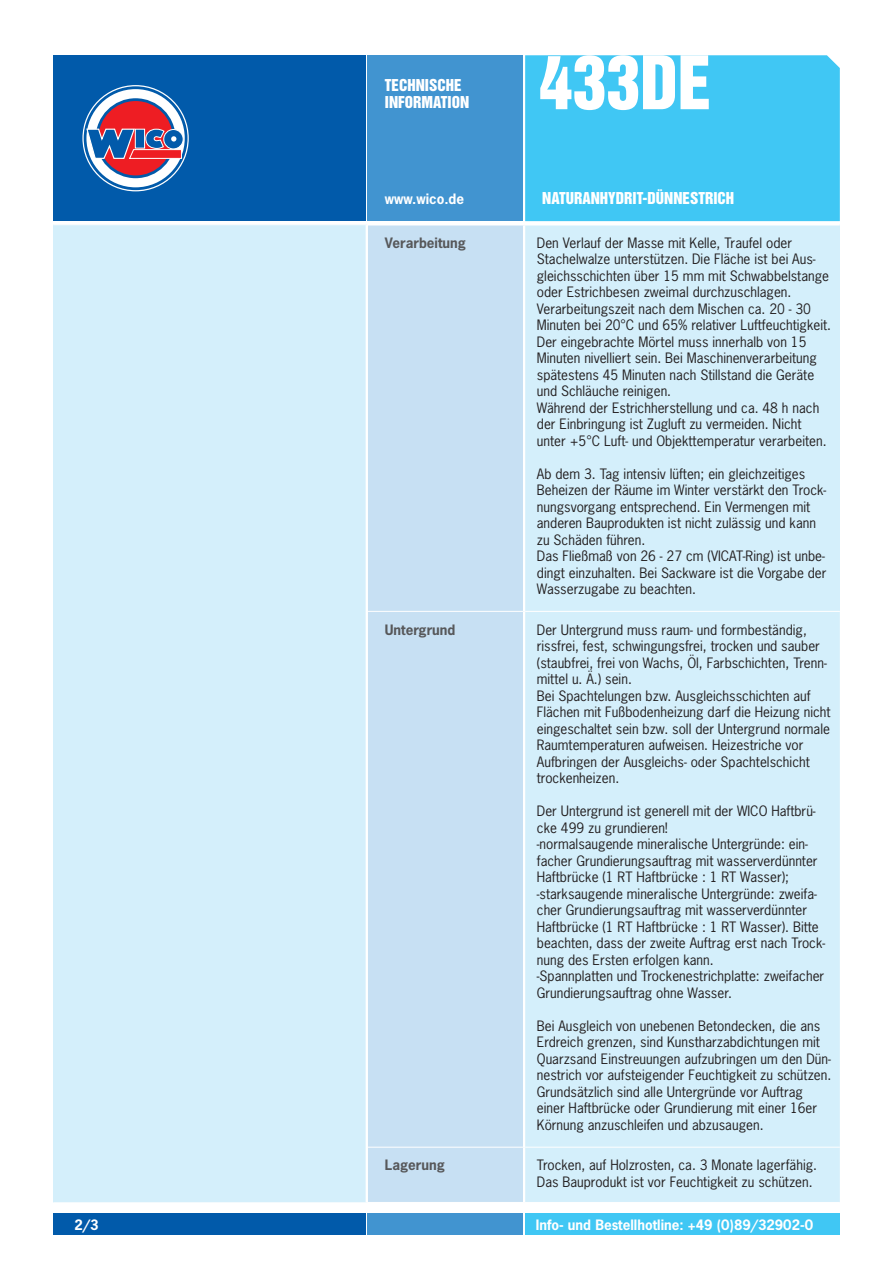
<style>
.page{position:relative;width:893px;height:1263px;background:#fff}
.page>*{position:absolute;margin:0;border:0;box-sizing:border-box;transform-origin:0 0}
.t1{font:67.5px "Helvetica Inserat LT Std";color:#fff}
.Subline_weiss{font:15px/17.2px "Helvetica Inserat LT Std";color:#fff}
.Copy{font:13.5px/16.5px "News Gothic Std";color:#231f20}
.Copy-2{font:700 13.5px "News Gothic Std";color:#fff}
.Copy-3{font:700 13.5px "News Gothic Std";color:#57585a}
</style>
<div class="page">
<div style="left:368px;top:225px;width:155px;height:977px;background:#c7e0f3"></div>
<div style="left:524px;top:224px;width:316px;height:387px;background:#d4effb"></div>
<div style="left:525px;top:612px;width:315px;height:590px;background:#d4effb"></div>
<hr style="left:368px;top:611px;width:155px;height:1px;background:#fff">
<hr style="left:368px;top:1147px;width:155px;height:1px;background:#fff">
<hr style="left:525px;top:1147px;width:315px;height:1px;background:#fff">
<hr style="left:523px;top:225px;width:2px;height:386px;background:#fff">
<hr style="left:524px;top:223px;width:316px;height:2px;background:#fff">
<div style="left:525px;top:55px;width:315px;height:166px;background:#40c7f4"></div>
<div style="left:368px;top:55px;width:155px;height:166px;background:#4194d0"></div>
<div style="left:53px;top:1213px;width:313px;height:21px;background:#015aaa"></div>
<div style="left:368px;top:1213px;width:155px;height:21px;background:#4194d0"></div>
<div style="left:525px;top:1213px;width:315px;height:21px;background:#40c7f4"></div>
<div style="left:53px;top:55px;width:313px;height:166px;background:#015aaa"></div>
<div style="left:82px;top:85px;width:107px;height:106px;border:5px solid #fff;border-radius:50%"></div>
<svg style="left:85px;top:88px;width:101px;height:101px;background:#d1e1ef"></svg>
<div style="left:84px;top:86px;width:103px;height:104px;border:3px solid #015aaa;border-radius:50%"></div>
<div style="left:97px;top:100px;width:77px;height:77px;background:#ee1d23;border-radius:50%"></div>
<div style="left:96px;top:98px;width:80px;height:80px;border:3px solid #015aaa;border-radius:50%"></div>
<div style="left:163px;top:129px;width:21px;height:20px;border:1px solid #fff;border-radius:50%"></div>
<svg style="left:86px;top:128px;width:96px;height:31px"></svg>
<div style="left:53px;top:225px;width:314px;height:978px;background:#d4effb"></div>
<hr style="left:53px;top:1202px;width:315px;height:1px;background:#fff">
<hr style="left:366px;top:225px;width:2px;height:977px;background:#fff">
<p class="Subline_weiss" style="left:385px;top:77px;width:86px">TECHNISCHE<br>INFORMATION</p>
<p class="t1" style="left:539px;top:42px;width:174px">433DE</p>
<p class="Copy-2" style="left:385px;top:190px;width:81px">www.wico.de</p>
<p class="Subline_weiss" style="left:542px;top:190px;width:194px">NATURANHYDRIT-DÜNNESTRICH</p>
<p class="Copy-3" style="left:385px;top:234px;width:83px">Verarbeitung</p>
<p class="Copy" style="left:537px;top:234px;width:294px">Den Verlauf der Masse mit Kelle, Traufel oder Stachelwalze unterstützen. Die Fläche ist bei Aus&shy;gleichsschichten über 15 mm mit Schwabbelstange oder Estrichbesen zweimal durchzuschlagen.</p>
<p class="Copy" style="left:537px;top:300px;width:296px">Verarbeitungszeit nach dem Mischen ca. 20 - 30<br>Minuten bei 20°C und 65% relativer Luftfeuchtigkeit.</p>
<p class="Copy" style="left:537px;top:333px;width:282px">Der eingebrachte Mörtel muss innerhalb von 15<br>Minuten nivelliert sein. Bei Maschinenverarbeitung spätestens 45 Minuten nach Stillstand die Geräte und Schläuche reinigen.</p>
<p class="Copy" style="left:537px;top:399px;width:291px">Während der Estrichherstellung und ca. 48 h nach der Einbringung ist Zugluft zu vermeiden. Nicht unter +5°C Luft- und Objekttemperatur verarbeiten.</p>
<p class="Copy" style="left:537px;top:465px;width:291px">Ab dem 3. Tag intensiv lüften; ein gleichzeitiges Beheizen der Räume im Winter verstärkt den Trock&shy;nungsvorgang entsprechend. Ein Vermengen mit anderen Bauprodukten ist nicht zulässig und kann zu Schäden führen.</p>
<p class="Copy" style="left:537px;top:548px;width:291px">Das Fließmaß von 26 - 27 cm (VICAT-Ring) ist unbe&shy;dingt einzuhalten. Bei Sackware ist die Vorgabe der<br>Wasserzugabe zu beachten.</p>
<p class="Copy-3" style="left:385px;top:621px;width:72px">Untergrund</p>
<p class="Copy" style="left:537px;top:621px;width:292px">Der Untergrund muss raum- und formbeständig, rissfrei, fest, schwingungsfrei, trocken und sauber (staubfrei, frei von Wachs, Öl, Farbschichten, Trenn&shy;mittel u. Ä.) sein.</p>
<p class="Copy" style="left:537px;top:687px;width:295px">Bei Spachtelungen bzw. Ausgleichsschichten auf Flächen mit Fußbodenheizung darf die Heizung nicht eingeschaltet sein bzw. soll der Untergrund normale Raumtemperaturen aufweisen. Heizestriche vor Aufbringen der Ausgleichs- oder Spachtelschicht trockenheizen.</p>
<p class="Copy" style="left:537px;top:803px;width:280px">Der Untergrund ist generell mit der WICO Haftbrü&shy;cke 499 zu grundieren!</p>
<p class="Copy" style="left:537px;top:836px;width:282px">-normalsaugende mineralische Untergründe: ein&shy;facher Grundierungsauftrag mit wasserverdünnter<br>Haftbrücke (1 RT Haftbrücke : 1 RT Wasser);</p>
<p class="Copy" style="left:537px;top:885px;width:290px">-starksaugende mineralische Untergründe: zweifa&shy;cher Grundierungsauftrag mit wasserverdünnter Haftbrücke (1 RT Haftbrücke : 1 RT Wasser). Bitte beachten, dass der zweite Auftrag erst nach Trock&shy;nung des Ersten erfolgen kann.</p>
<p class="Copy" style="left:537px;top:968px;width:289px">-Spannplatten und Trockenestrichplatte: zweifacher<br>Grundierungsauftrag ohne Wasser.</p>
<p class="Copy" style="left:537px;top:1017px;width:296px">Bei Ausgleich von unebenen Betondecken, die ans Erdreich grenzen, sind Kunstharzabdichtungen mit Quarzsand Einstreuungen aufzubringen um den Dün&shy;nestrich vor aufsteigender Feuchtigkeit zu schützen.</p>
<p class="Copy" style="left:537px;top:1083px;width:282px">Grundsätzlich sind alle Untergründe vor Auftrag einer Haftbrücke oder Grundierung mit einer 16er<br>Körnung anzuschleifen und abzusaugen.</p>
<p class="Copy-3" style="left:385px;top:1156px;width:62px">Lagerung</p>
<p class="Copy" style="left:537px;top:1157px;width:282px">Trocken, auf Holzrosten, ca. 3 Monate lagerfähig.</p>
<p class="Copy" style="left:537px;top:1173px;width:277px">Das Bauprodukt ist vor Feuchtigkeit zu schützen.</p>
<p class="Copy-2" style="left:74px;top:1216px;width:26px">2/3</p>
<p class="Copy-2" style="left:536px;top:1216px;width:279px">Info- und Bestellhotline: +49 (0)89/32902-0</p>
</div>
